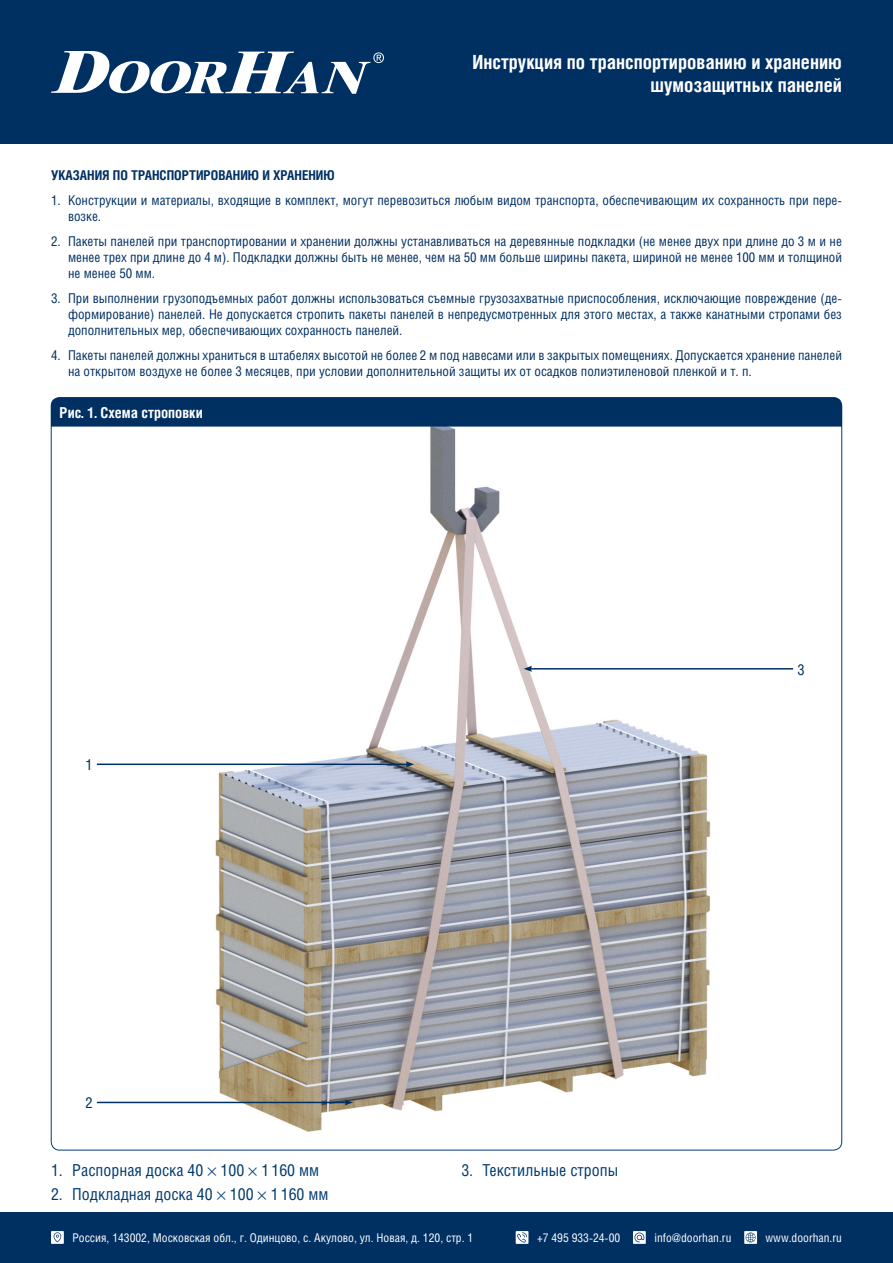
<style>
.page{position:relative;width:893px;height:1263px;background:#fff}
.page>*{position:absolute;margin:0;border:0;box-sizing:border-box;transform-origin:0 0}
.t1{font:700 19.5px/23.4px "Helios Cond";color:#fff;text-align:right}
.t2{font:16.5px "Helios Cond";color:#003b70}
.Подпись_на_картинки{font:700 15px "Helios Cond";color:#fff}
.t3{font:15px "Helios Cond";color:#003062}
.t4{font:13.5px/16.2px "Helios Cond";color:#003062}
.Заголовок_главный{font:700 13.5px "Helios Cond";color:#003062}
.t5{font:12px "Helios Cond";color:#fff}
</style>
<div class="page">
<div style="left:0;top:0;width:893px;height:144px;background:#003062"></div>
<svg style="left:51px;top:51px;width:333px;height:43px"></svg>
<div style="left:0;top:1212px;width:893px;height:51px;background:#003062"></div>
<svg style="left:516px;top:1231px;width:12px;height:13px"></svg>
<svg style="left:517px;top:1232px;width:10px;height:10px"></svg>
<div style="left:51px;top:1231px;width:13px;height:13px;background:#fff"></div>
<svg style="left:54px;top:1232px;width:7px;height:10px"></svg>
<svg style="left:633px;top:1231px;width:13px;height:13px"></svg>
<svg style="left:634px;top:1232px;width:10px;height:10px"></svg>
<svg style="left:744px;top:1231px;width:13px;height:13px"></svg>
<svg style="left:746px;top:1232px;width:10px;height:10px"></svg>
<img style="left:51px;top:427px;width:791px;height:723px">
<div style="left:51px;top:397px;width:791px;height:30px;background:#003062"></div>
<hr style="left:97px;top:1102px;width:250px;height:1px;background:#003062">
<svg style="left:344px;top:1099px;width:9px;height:6px"></svg>
<hr style="left:97px;top:763px;width:311px;height:2px;background:#003062">
<svg style="left:406px;top:761px;width:8px;height:6px"></svg>
<hr style="left:530px;top:668px;width:263px;height:1px;background:#003062">
<svg style="left:524px;top:666px;width:8px;height:6px"></svg>
<p class="t1" style="left:473px;top:49px;width:371px">Инструкция по транспортированию и хранению шумозащитных панелей</p>
<p class="Заголовок_главный" style="left:51px;top:167px;width:285px">УКАЗАНИЯ ПО ТРАНСПОРТИРОВАНИЮ И ХРАНЕНИЮ</p>
<p class="t4" style="left:68px;top:192px;width:775px;text-indent:-17px">1. Конструкции и материалы, входящие в комплект, могут перевозиться любым видом транспорта, обеспечивающим их сохранность при пере&shy;возке.</p>
<p class="t4" style="left:68px;top:233px;width:775px;text-align:justify;text-indent:-17px">2. Пакеты панелей при транспортировании и хранении должны устанавливаться на деревянные подкладки (не менее двух при длине до 3 м и не менее трех при длине до 4 м). Подкладки должны быть не менее, чем на 50 мм больше ширины пакета, шириной не менее 100 мм и толщиной не менее 50 мм.</p>
<p class="t4" style="left:68px;top:290px;width:775px;text-align:justify;text-indent:-17px">3. При выполнении грузоподъемных работ должны использоваться съемные грузозахватные приспособления, исключающие повреждение (де&shy;формирование) панелей. Не допускается стропить пакеты панелей в непредусмотренных для этого местах, а также канатными стропами без дополнительных мер, обеспечивающих сохранность панелей.</p>
<p class="t4" style="left:68px;top:347px;width:775px;text-indent:-17px">4. Пакеты панелей должны храниться в штабелях высотой не более 2 м под навесами или в закрытых помещениях. Допускается хранение панелей на открытом воздухе не более 3 месяцев, при условии дополнительной защиты их от осадков полиэтиленовой пленкой и т. п.</p>
<p class="Подпись_на_картинки" style="left:60px;top:404px;width:145px">Рис. 1. Схема строповки</p>
<p class="t3" style="left:85px;top:756px;width:9px">1</p>
<p class="t3" style="left:85px;top:1094px;width:9px">2</p>
<p class="t2" style="left:51px;top:1160px;width:270px">1. Распорная доска 40 100 1 160 мм</p>
<p class="t2" style="left:51px;top:1184px;width:279px">2. Подкладная доска 40 100 1 160 мм</p>
<p class="t2" style="left:461px;top:1160px;width:158px">3. Текстильные стропы</p>
<p class="t3" style="left:797px;top:660px;width:9px">3</p>
<p class="t5" style="left:72px;top:1231px;width:402px">Россия, 143002, Московская обл., г. Одинцово, с. Акулово, ул. Новая, д. 120, стр. 1</p>
<p class="t5" style="left:537px;top:1231px;width:85px">+7 495 933-24-00</p>
<p class="t5" style="left:654px;top:1231px;width:78px">info@doorhan.ru</p>
<p class="t5" style="left:766px;top:1231px;width:78px">www.doorhan.ru</p>
</div>
